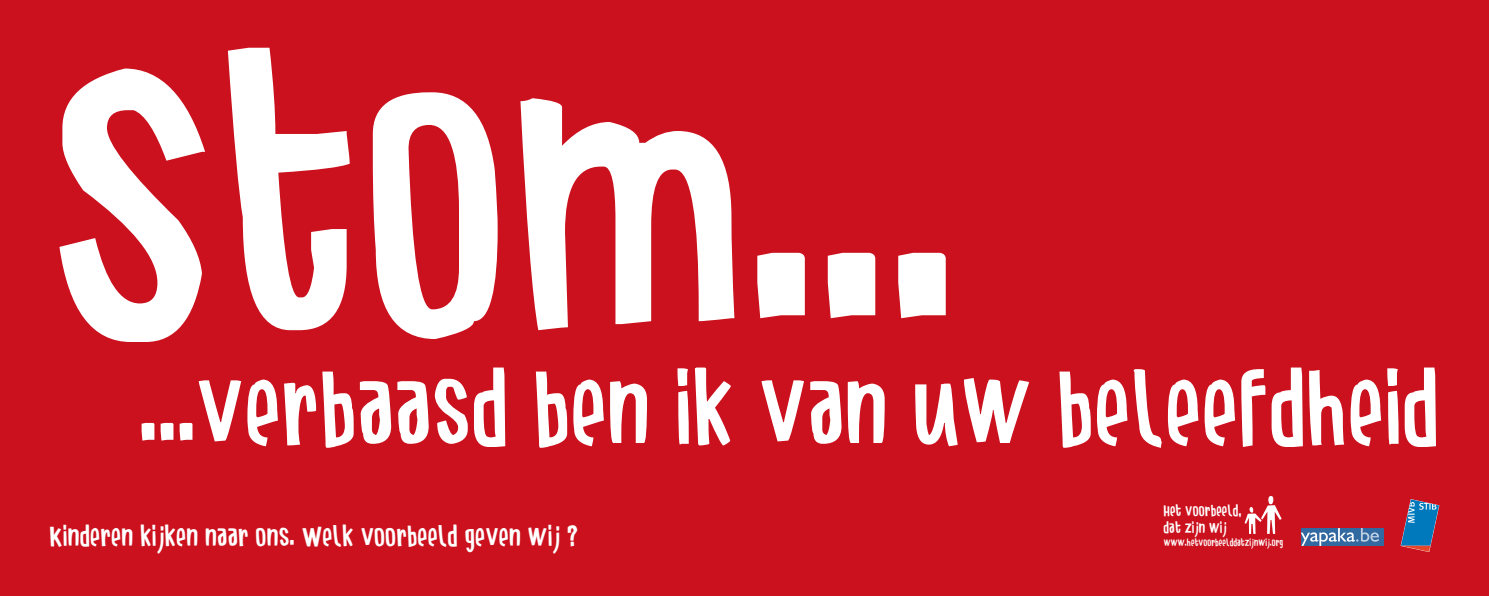
<style>
.page{position:relative;width:1489px;height:596px;background:#fff}
.page>*{position:absolute;margin:0;border:0;box-sizing:border-box;transform-origin:0 0}
.t1{font:335.33px "Yapaka Exemple";color:#fff}
.t2{font:90.58px "Yapaka Exemple";color:#fff}
.t3{font:25.2px "Yapaka Exemple";color:#fff}
.t4{font:13.79px/16.5px "Yapaka Exemple";color:#fff}
.t5{font:9.03px "Yapaka Exemple";color:#fff}
</style>
<div class="page">
<div style="left:0;top:0;width:1488px;height:595px;background:#cb111d"></div>
<svg style="left:1400px;top:499px;width:39px;height:52px"></svg>
<svg style="left:1244px;top:496px;width:37px;height:37px"></svg>
<div style="left:1300px;top:527px;width:83px;height:18px;background:#3369a1"></div>
<svg style="left:1300px;top:527px;width:78px;height:18px"></svg>
<h1 class="t1" style="left:50px;top:-26px;width:910px">Stom...</h1>
<h2 class="t2" style="left:139px;top:347px;width:1301px">...verbaasd ben ik van uw beleefdheid</h2>
<p class="t3" style="left:50px;top:519px;width:530px">Kinderen kijken naar ons. Welk voorbeeld geven wij ?</p>
<p class="t4" style="left:1163px;top:502px;width:79px">Het voorbeeld, dat zijn wij</p>
<p class="t5" style="left:1163px;top:536px;width:121px">www.hetvoorbeelddatzijnwij.org</p>
</div>
